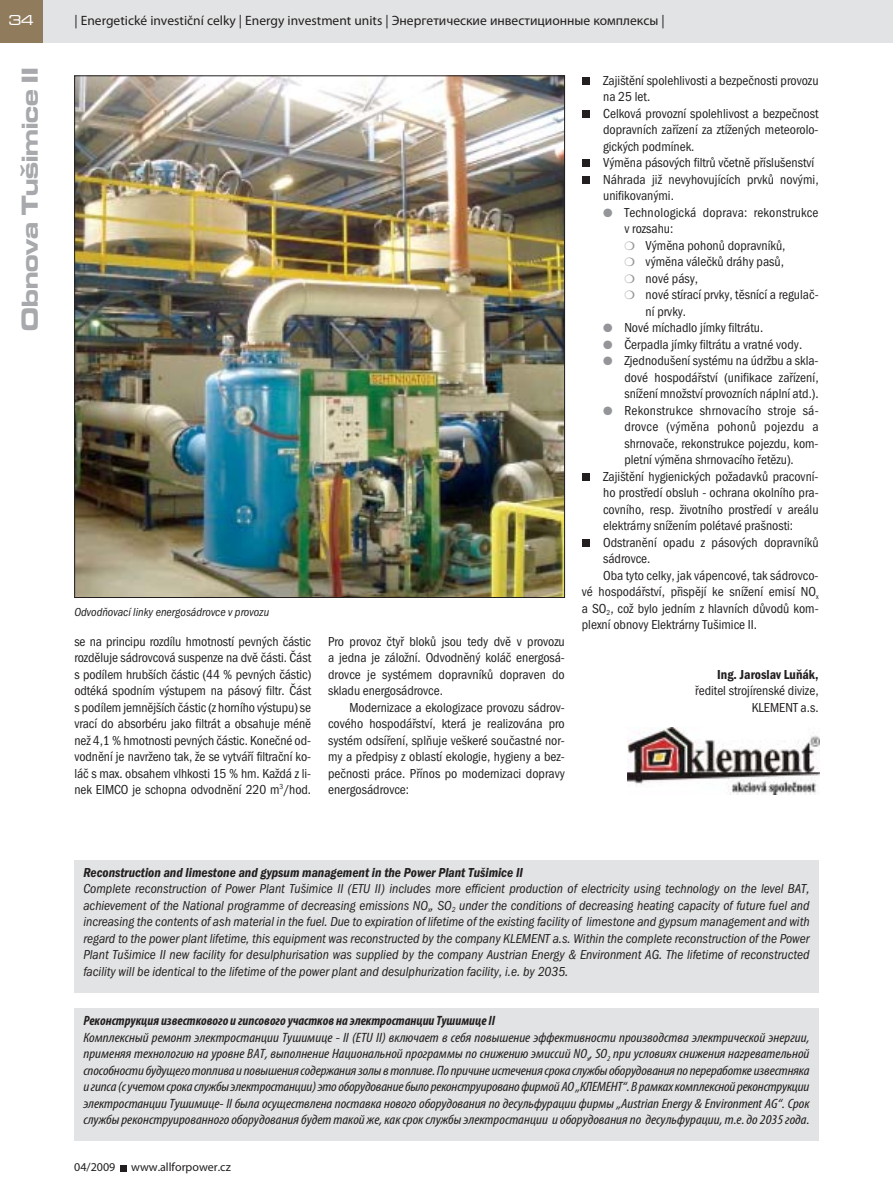
<style>
.page{position:relative;width:893px;height:1191px;background:#fff}
.page>*{position:absolute;margin:0;border:0;box-sizing:border-box;transform-origin:0 0}
.t1{font:700 expanded 24px "Microgramma DOT";color:#a7a9ac}
.t2{font:500 expanded 15px "Microgramma DOT";color:#fff}
.t3{font:13.5px/16.5px "Franklin Got Itc TOT Boo Con";color:#231f20;text-align:justify}
.t4{font:italic condensed 13.5px/16.5px "Myriad Pro";color:#231f20;text-align:justify;scale:1.12 1}
.t5{font:13.5px/16.5px "Franklin Got Itc TOT Boo Con Ita";color:#231f20;text-align:justify}
.t6{font:13.5px "Myriad Pro";color:#231f20}
.t7{font:13.5px "Franklin Got Itc TOT Dem Con Ita";color:#231f20}
.t8{font:italic 700 condensed 13.5px "Myriad Pro";color:#231f20}
.t9{font:13.5px "Franklin Got Itc TOT Boo Con";letter-spacing:.02em;color:#231f20}
.t10{font:13.5px "Franklin Got Itc TOT Dem Con";color:#231f20}
.t11{font:12px "Franklin Got Itc TOT Boo Con Ita";color:#231f20}
.t12{font:12px "Myriad Pro";color:#231f20}
.s1{color:#939598}
</style>
<div class="page">
<div style="left:43px;top:0;width:850px;height:43px;background:#e2e3e4"></div>
<div style="left:0;top:0;width:43px;height:43px;background:#907b5d"></div>
<svg style="left:121px;top:1165px;width:6px;height:6px"></svg>
<div style="left:582px;top:539px;width:7px;height:8px;background:#231f20"></div>
<div style="left:582px;top:160px;width:7px;height:7px;background:#231f20"></div>
<div style="left:582px;top:176px;width:7px;height:8px;background:#231f20"></div>
<div style="left:582px;top:110px;width:7px;height:8px;background:#231f20"></div>
<div style="left:582px;top:77px;width:7px;height:8px;background:#231f20"></div>
<div style="left:582px;top:473px;width:7px;height:8px;background:#231f20"></div>
<div style="left:74px;top:860px;width:745px;height:132px;background:#e2e3e4"></div>
<img style="left:76px;top:78px;width:487px;height:518px">
<div style="left:74px;top:1009px;width:745px;height:132px;background:#e2e3e4"></div>
<img style="left:627px;top:727px;width:192px;height:67px">
<p class="t2" style="left:9px;top:11px;width:26px">34</p>
<h1 class="t1" style="left:22px;top:330px;width:264px;rotate:-90deg">Obnova Tušimice II</h1>
<p class="t6" style="left:74px;top:15px;width:592px">| Energetické investiční celky | Energy investment units | Энергетические инвестиционные комплексы |</p>
<p class="t11" style="left:74px;top:608px;width:196px">Odvodňovací linky energosádrovce v provozu</p>
<p class="t3" style="left:74px;top:634px;width:238px">se na principu rozdílu hmotností pevných částic rozděluje sádrovcová suspenze na dvě části. Část s podílem hrubších částic (44 % pevných částic) odtéká spodním výstupem na pásový filtr. Část s podílem jemnějších částic (z horního výstupu) se vrací do absorbéru jako filtrát a obsahuje méně než 4,1 % hmotnosti pevných částic. Konečné od&shy;vodnění je navrženo tak, že se vytváří filtrační ko&shy;láč s max. obsahem vlhkosti 15 % hm. Každá z li&shy;nek EIMCO je schopna odvodnění 220 m<sup>3</sup>/hod.</p>
<p class="t3" style="left:328px;top:634px;width:238px">Pro provoz čtyř bloků jsou tedy dvě v provozu a jedna je záložní. Odvodněný koláč energosá&shy;drovce je systémem dopravníků dopraven do skladu energosádrovce.</p>
<p class="t3" style="left:328px;top:700px;width:238px;text-indent:21px">Modernizace a ekologizace provozu sádrov&shy;cového hospodářství, která je realizována pro systém odsíření, splňuje veškeré součastné nor&shy;my a předpisy z oblastí ekologie, hygieny a bez&shy;pečnosti práce. Přínos po modernizaci dopravy energosádrovce:</p>
<p class="t3" style="left:603px;top:73px;width:217px;text-align:left">Zajištění spolehlivosti a bezpečnosti provozu na 25 let.<br>Celková provozní spolehlivost a bezpečnost dopravních zařízení za ztížených meteorolo&shy;gických podmínek.<br>Výměna pásových filtrů včetně příslušenství Náhrada již nevyhovujících prvků novými, unifikovanými.</p>
<p class="t3" style="left:603px;top:205px;width:217px"><span class="s1">●</span> Technologická doprava: rekonstrukce</p>
<p class="t3" style="left:624px;top:222px;width:51px">v rozsahu:</p>
<p class="t3" style="left:624px;top:238px;width:163px"><span class="s1">❍</span> Výměna pohonů dopravníků,</p>
<p class="t3" style="left:624px;top:255px;width:161px"><span class="s1">❍</span> výměna válečků dráhy pasů,</p>
<p class="t3" style="left:624px;top:271px;width:75px"><span class="s1">❍</span> nové pásy,</p>
<p class="t3" style="left:624px;top:288px;width:196px"><span class="s1">❍</span> nové stírací prvky, těsnící a regulač-</p>
<p class="t3" style="left:646px;top:304px;width:42px">ní prvky.</p>
<p class="t3" style="left:603px;top:321px;width:162px"><span class="s1">●</span> Nové míchadlo jímky filtrátu.</p>
<p class="t3" style="left:603px;top:337px;width:201px"><span class="s1">●</span> Čerpadla jímky filtrátu a vratné vody.</p>
<p class="t3" style="left:624px;top:354px;width:196px;text-indent:-21px"><span class="s1">●</span> Zjednodušení systému na údržbu a skla&shy;dové hospodářství (unifikace zařízení, snížení množství provozních náplní atd.).</p>
<p class="t3" style="left:603px;top:403px;width:217px"><span class="s1">●</span> Rekonstrukce shrnovacího stroje sá-</p>
<p class="t9" style="left:624px;top:422px;width:196px">drovce (výměna pohonů pojezdu a</p>
<p class="t3" style="left:624px;top:436px;width:196px">shrnovače, rekonstrukce pojezdu, kom-</p>
<p class="t3" style="left:624px;top:453px;width:171px">pletní výměna shrnovacího řetězu).</p>
<p class="t3" style="left:603px;top:469px;width:217px">Zajištění hygienických požadavků pracovní-</p>
<p class="t3" style="left:603px;top:486px;width:217px">ho prostředí obsluh - ochrana okolního pra-</p>
<p class="t3" style="left:603px;top:502px;width:217px">covního, resp. životního prostředí v areálu</p>
<p class="t3" style="left:603px;top:519px;width:192px">elektrárny snížením polétavé prašnosti:</p>
<p class="t3" style="left:603px;top:535px;width:217px">Odstranění opadu z pásových dopravníků</p>
<p class="t3" style="left:603px;top:552px;width:49px">sádrovce.</p>
<p class="t3" style="left:603px;top:568px;width:217px">Oba tyto celky, jak vápencové, tak sádrovco-</p>
<p class="t3" style="left:582px;top:585px;width:238px">vé hospodářství, přispějí ke snížení emisí NO<sub>x</sub></p>
<p class="t3" style="left:582px;top:601px;width:238px">a SO<sub>2</sub>, což bylo jedním z hlavních důvodů kom-</p>
<p class="t3" style="left:582px;top:618px;width:177px">plexní obnovy Elektrárny Tušimice II.</p>
<p class="t10" style="left:717px;top:670px;width:103px">Ing. Jaroslav Luňák,</p>
<p class="t3" style="left:695px;top:684px;width:125px;text-align:right">ředitel strojírenské divize,<br>KLEMENT a.s.</p>
<p class="t7" style="left:83px;top:868px;width:441px">Reconstruction and limestone and gypsum management in the Power Plant Tušimice II</p>
<p class="t5" style="left:83px;top:882px;width:728px">Complete reconstruction of Power Plant Tušimice II (ETU II) includes more efficient production of electricity using technology on the level BAT, achievement of the National programme of decreasing emissions NO<sub>x</sub>, SO<sub>2</sub> under the conditions of decreasing heating capacity of future fuel and increasing the contents of ash material in the fuel. Due to expiration of lifetime of the existing facility of limestone and gypsum management and with regard to the power plant lifetime, this equipment was reconstructed by the company KLEMENT a.s. Within the complete reconstruction of the Power Plant Tušimice II new facility for desulphurisation was supplied by the company Austrian Energy &amp; Environment AG. The lifetime of reconstructed facility will be identical to the lifetime of the power plant and desulphurization facility, i.e. by 2035.</p>
<p class="t8" style="left:83px;top:1012px;width:413px">Реконструкция известкового и гипсового участков на электростанции Тушимице II</p>
<p class="t4" style="left:83px;top:1030px;width:650px">Комплексный ремонт электростанции Тушимице - II (ETU II) включает в себя повышение эффективности производства электрической энергии, применяя технологию на уровне BAT, выполнение Национальной программы по снижению эмиссий NO<sub>x</sub>, SO<sub>2</sub> при условиях снижения нагревательной способности будущего топлива и повышения содержания золы в топливе. По причине истечения срока службы оборудования по переработке известняка и гипса (с учетом срока службы электростанции) это оборудование было реконструировано фирмой АО „КЛЕМЕНТ“. В рамках комплексной реконструкции электростанции Тушимице- II была осуществлена поставка нового оборудования по десульфурации фирмы „Austrian Energy &amp; Environment AG“. Срок службы реконструированного оборудования будет такой же, как срок службы электростанции и оборудования по десульфурации, т.е. до 2035 года.</p>
<p class="t12" style="left:74px;top:1163px;width:43px">04/2009</p>
<p class="t12" style="left:131px;top:1163px;width:101px">www.allforpower.cz</p>
</div>
